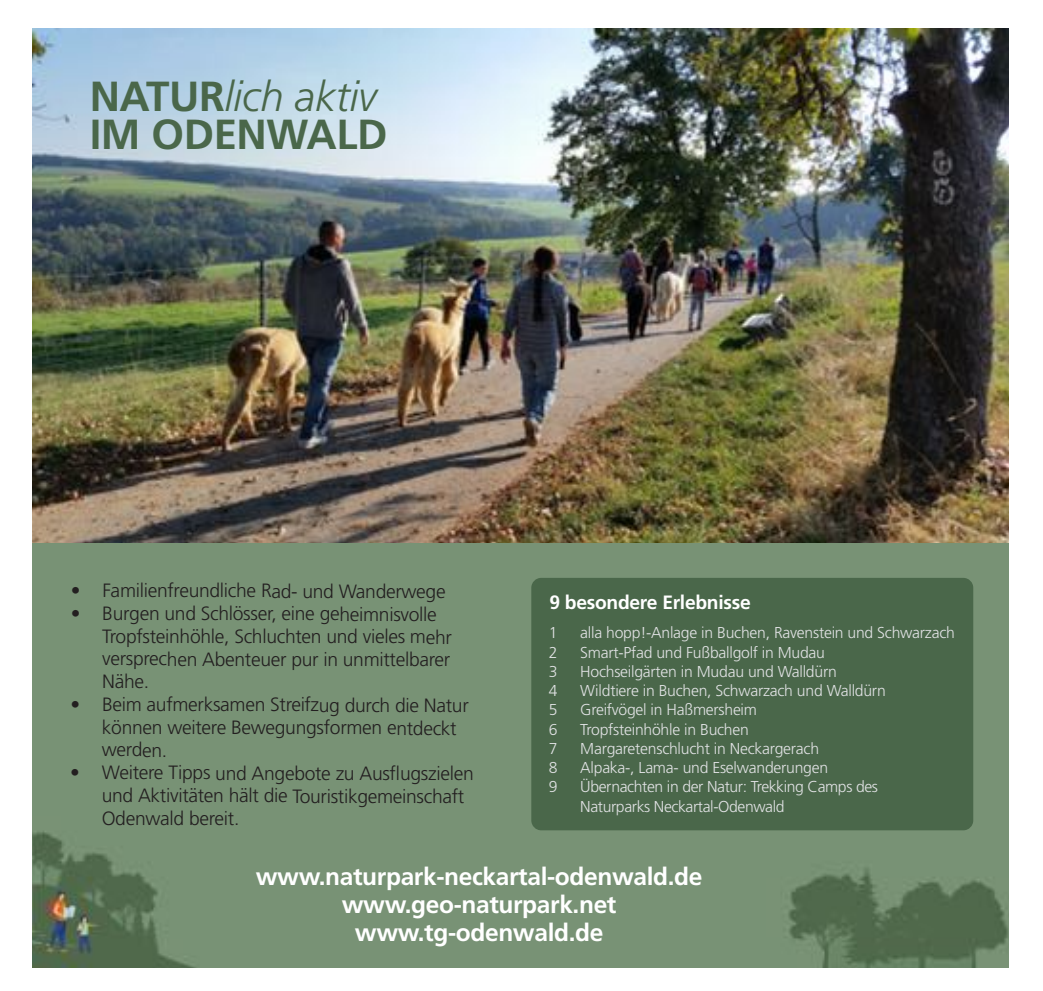
<style>
.page{position:relative;width:1043px;height:991px;background:#fff}
.page>*{position:absolute;margin:0;border:0;box-sizing:border-box;transform-origin:0 0}
.t1{font:700 42px/38.5px "Frutiger LT Com";letter-spacing:-.01em;color:#4a674a}
.t2{font:700 24.5px/28px "Frutiger LT Com";letter-spacing:-.015em;color:#fff;text-align:center}
.t3{font:300 19.25px/22.6px "Frutiger LT Com";letter-spacing:-.02em;color:#231f20}
.t4{font:700 19.25px "Frutiger LT Com";letter-spacing:-.015em;color:#fff}
.t5{font:300 15.75px/19.2px "Frutiger LT Com";letter-spacing:-.015em;color:#e1e2e4}
.s1{font-weight:300;font-style:italic}
</style>
<div class="page">
<img style="left:32px;top:28px;width:976px;height:515px">
<svg style="left:32px;top:543px;width:976px;height:424px;background:#748e71"></svg>
<div style="left:531px;top:577px;width:442px;height:253px;background:#4a674a;border-radius:10px"></div>
<h1 class="t1" style="left:90px;top:77px;width:299px">NATUR<span class="s1">lich aktiv<br></span>IM ODENWALD</h1>
<p class="t3" style="left:71px;top:579px;width:376px">• Familienfreundliche Rad- und Wanderwege</p>
<p class="t3" style="left:102px;top:602px;width:351px;text-indent:-31px">• Burgen und Schlösser, eine geheimnisvolle Tropfsteinhöhle, Schluchten und vieles mehr versprechen Abenteuer pur in unmittelbarer Nähe.</p>
<p class="t3" style="left:102px;top:693px;width:368px;text-indent:-31px">• Beim aufmerksamen Streifzug durch die Natur können weitere Bewegungsformen entdeckt werden.</p>
<p class="t3" style="left:102px;top:761px;width:373px;text-indent:-31px">• Weitere Tipps und Angebote zu Ausflugszielen und Aktivitäten hält die Touristikgemeinschaft<br>Odenwald bereit.</p>
<p class="t4" style="left:549px;top:590px;width:203px">9 besondere Erlebnisse</p>
<p class="t5" style="left:548px;top:623px;width:10px">1</p>
<p class="t5" style="left:580px;top:623px;width:376px">alla hopp!-Anlage in Buchen, Ravenstein und Schwarzach</p>
<p class="t5" style="left:548px;top:642px;width:10px">2</p>
<p class="t5" style="left:580px;top:642px;width:246px">Smart-Pfad und Fußballgolf in Mudau</p>
<p class="t5" style="left:548px;top:661px;width:10px">3</p>
<p class="t5" style="left:580px;top:661px;width:258px">Hochseilgärten in Mudau und Walldürn</p>
<p class="t5" style="left:548px;top:681px;width:10px">4</p>
<p class="t5" style="left:580px;top:681px;width:307px">Wildtiere in Buchen, Schwarzach und Walldürn</p>
<p class="t5" style="left:548px;top:700px;width:10px">5</p>
<p class="t5" style="left:580px;top:700px;width:178px">Greifvögel in Haßmersheim</p>
<p class="t5" style="left:548px;top:719px;width:10px">6</p>
<p class="t5" style="left:580px;top:719px;width:170px">Tropfsteinhöhle in Buchen</p>
<p class="t5" style="left:548px;top:738px;width:10px">7</p>
<p class="t5" style="left:580px;top:738px;width:240px">Margaretenschlucht in Neckargerach</p>
<p class="t5" style="left:548px;top:758px;width:10px">8</p>
<p class="t5" style="left:580px;top:758px;width:249px">Alpaka-, Lama- und Eselwanderungen</p>
<p class="t5" style="left:548px;top:777px;width:10px">9</p>
<p class="t5" style="left:580px;top:777px;width:299px">Übernachten in der Natur: Trekking Camps des<br>Naturparks Neckartal-Odenwald</p>
<p class="t2" style="left:256px;top:862px;width:448px">www.naturpark-neckartal-odenwald.de www.geo-naturpark.net www.tg-odenwald.de</p>
</div>
